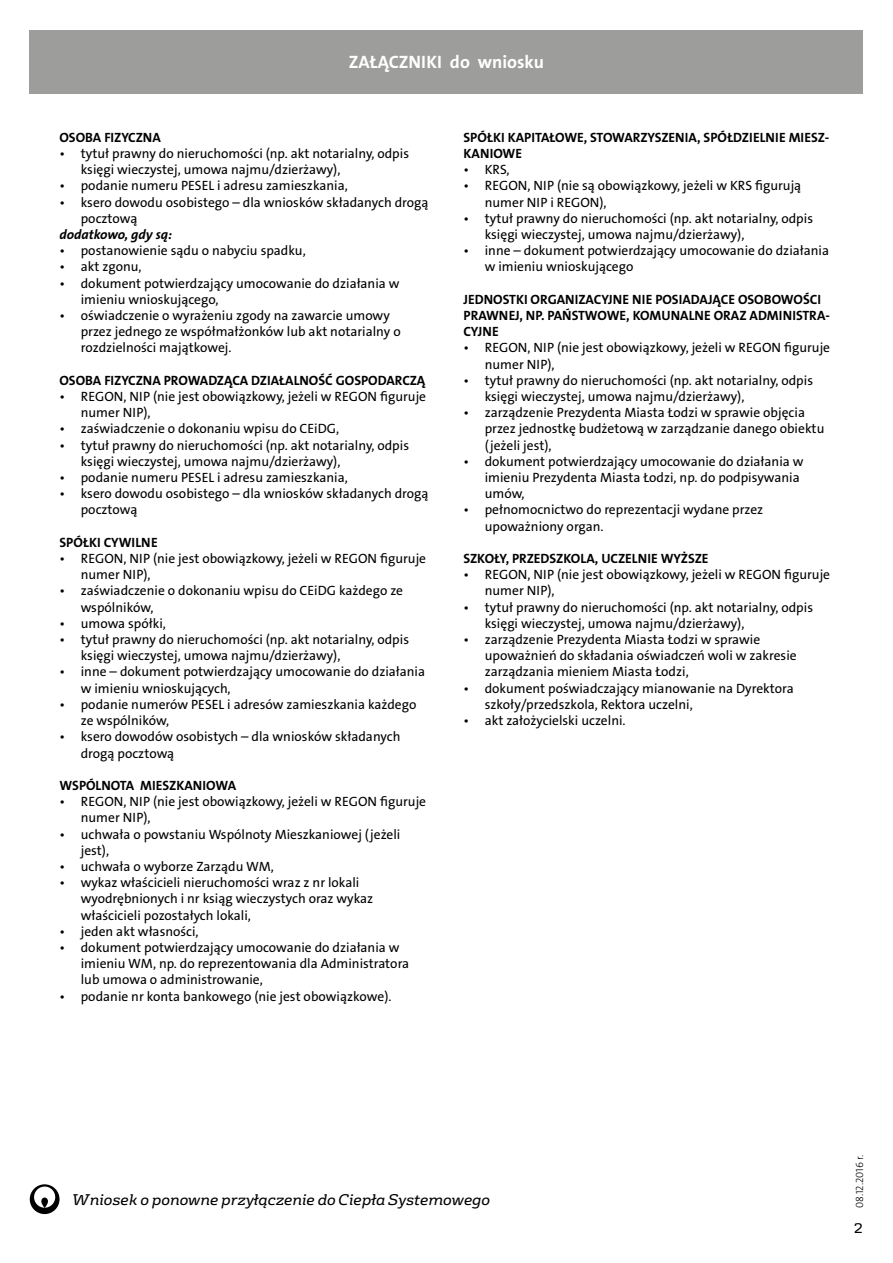
<style>
.page{position:relative;width:893px;height:1263px;background:#fff}
.page>*{position:absolute;margin:0;border:0;box-sizing:border-box;transform-origin:0 0}
.t1{font:18px "The Sans Veolia W7 Bld";color:#fff}
.t2{font:italic 15px "FS Rufus";color:#000}
.t3{font:13.5px/16.2px "The Sans Veolia W5 Pla";color:#000}
.t4{font:13.5px/16.2px "The Sans Veolia W7 Bld";color:#000}
.t5{font:13.5px "The Sans Veolia W7 Bld It";color:#000}
.t6{font:13.5px "FS Rufus";color:#000}
.t7{font:10.5px "The Sans Veolia W3 Lig";color:#000}
</style>
<div class="page">
<svg style="left:30px;top:1184px;width:30px;height:30px"></svg>
<div style="left:30px;top:30px;width:833px;height:64px;background:#9d9d9c"></div>
<h1 class="t1" style="left:349px;top:51px;width:197px">ZAŁĄCZNIKI do wniosku</h1>
<p class="t4" style="left:60px;top:129px;width:103px">OSOBA FIZYCZNA</p>
<p class="t3" style="left:81px;top:145px;width:330px;text-indent:-21px">• tytuł prawny do nieruchomości (np. akt notarialny, odpis księgi wieczystej, umowa najmu/dzierżawy),</p>
<p class="t3" style="left:60px;top:178px;width:290px">• podanie numeru PESEL i adresu zamieszkania,</p>
<p class="t3" style="left:81px;top:194px;width:349px;text-indent:-21px">• ksero dowodu osobistego – dla wniosków składanych drogą pocztową</p>
<p class="t5" style="left:60px;top:226px;width:114px">dodatkowo, gdy są:</p>
<p class="t3" style="left:60px;top:243px;width:248px">• postanowienie sądu o nabyciu spadku,</p>
<p class="t3" style="left:60px;top:259px;width:84px">• akt zgonu,</p>
<p class="t3" style="left:81px;top:275px;width:320px;text-indent:-21px">• dokument potwierdzający umocowanie do działania w imieniu wnioskującego,</p>
<p class="t3" style="left:81px;top:307px;width:321px;text-indent:-21px">• oświadczenie o wyrażeniu zgody na zawarcie umowy przez jednego ze współmałżonków lub akt notarialny o rozdzielności majątkowej.</p>
<p class="t4" style="left:60px;top:372px;width:367px">OSOBA FIZYCZNA PROWADZĄCA DZIAŁALNOŚĆ GOSPODARCZĄ</p>
<p class="t3" style="left:81px;top:388px;width:347px;text-indent:-21px">• REGON, NIP (nie jest obowiązkowy, jeżeli w REGON figuruje numer NIP),</p>
<p class="t3" style="left:60px;top:421px;width:281px">• zaświadczenie o dokonaniu wpisu do CEiDG,</p>
<p class="t3" style="left:81px;top:437px;width:330px;text-indent:-21px">• tytuł prawny do nieruchomości (np. akt notarialny, odpis księgi wieczystej, umowa najmu/dzierżawy),</p>
<p class="t3" style="left:60px;top:469px;width:290px">• podanie numeru PESEL i adresu zamieszkania,</p>
<p class="t3" style="left:81px;top:486px;width:349px;text-indent:-21px">• ksero dowodu osobistego – dla wniosków składanych drogą pocztową</p>
<p class="t4" style="left:60px;top:534px;width:100px">SPÓŁKI CYWILNE</p>
<p class="t3" style="left:81px;top:550px;width:347px;text-indent:-21px">• REGON, NIP (nie jest obowiązkowy, jeżeli w REGON figuruje numer NIP),</p>
<p class="t3" style="left:81px;top:583px;width:324px;text-indent:-21px">• zaświadczenie o dokonaniu wpisu do CEiDG każdego ze wspólników,</p>
<p class="t3" style="left:60px;top:615px;width:108px">• umowa spółki,</p>
<p class="t3" style="left:81px;top:631px;width:330px;text-indent:-21px">• tytuł prawny do nieruchomości (np. akt notarialny, odpis księgi wieczystej, umowa najmu/dzierżawy),</p>
<p class="t3" style="left:81px;top:664px;width:346px;text-indent:-21px">• inne – dokument potwierdzający umocowanie do działania w imieniu wnioskujących,</p>
<p class="t3" style="left:81px;top:696px;width:337px;text-indent:-21px">• podanie numerów PESEL i adresów zamieszkania każdego ze wspólników,</p>
<p class="t3" style="left:81px;top:729px;width:321px;text-indent:-21px">• ksero dowodów osobistych – dla wniosków składanych drogą pocztową</p>
<p class="t4" style="left:60px;top:777px;width:178px">WSPÓLNOTA MIESZKANIOWA</p>
<p class="t3" style="left:81px;top:793px;width:347px;text-indent:-21px">• REGON, NIP (nie jest obowiązkowy, jeżeli w REGON figuruje numer NIP),</p>
<p class="t3" style="left:81px;top:826px;width:321px;text-indent:-21px">• uchwała o powstaniu Wspólnoty Mieszkaniowej (jeżeli jest),</p>
<p class="t3" style="left:60px;top:858px;width:216px">• uchwała o wyborze Zarządu WM,</p>
<p class="t3" style="left:81px;top:874px;width:294px;text-indent:-21px">• wykaz właścicieli nieruchomości wraz z nr lokali wyodrębnionych i nr ksiąg wieczystych oraz wykaz właścicieli pozostałych lokali,</p>
<p class="t3" style="left:60px;top:923px;width:141px">• jeden akt własności,</p>
<p class="t3" style="left:81px;top:939px;width:330px;text-indent:-21px">• dokument potwierdzający umocowanie do działania w imieniu WM, np. do reprezentowania dla Administratora lub umowa o administrowanie,</p>
<p class="t3" style="left:60px;top:988px;width:334px">• podanie nr konta bankowego (nie jest obowiązkowe).</p>
<p class="t4" style="left:463px;top:129px;width:367px">SPÓŁKI KAPITAŁOWE, STOWARZYSZENIA, SPÓŁDZIELNIE MIESZ-<br>KANIOWE</p>
<p class="t3" style="left:463px;top:162px;width:48px">• KRS,</p>
<p class="t3" style="left:485px;top:178px;width:318px;text-indent:-21px">• REGON, NIP (nie są obowiązkowy, jeżeli w KRS figurują numer NIP i REGON),</p>
<p class="t3" style="left:485px;top:210px;width:330px;text-indent:-21px">• tytuł prawny do nieruchomości (np. akt notarialny, odpis księgi wieczystej, umowa najmu/dzierżawy),</p>
<p class="t3" style="left:485px;top:243px;width:346px;text-indent:-21px">• inne – dokument potwierdzający umocowanie do działania w imieniu wnioskującego</p>
<p class="t4" style="left:463px;top:291px;width:368px">JEDNOSTKI ORGANIZACYJNE NIE POSIADAJĄCE OSOBOWOŚCI<br>PRAWNEJ, NP. PAŃSTWOWE, KOMUNALNE ORAZ ADMINISTRA-<br>CYJNE</p>
<p class="t3" style="left:485px;top:340px;width:347px;text-indent:-21px">• REGON, NIP (nie jest obowiązkowy, jeżeli w REGON figuruje numer NIP),</p>
<p class="t3" style="left:485px;top:372px;width:330px;text-indent:-21px">• tytuł prawny do nieruchomości (np. akt notarialny, odpis księgi wieczystej, umowa najmu/dzierżawy),</p>
<p class="t3" style="left:485px;top:405px;width:341px;text-indent:-21px">• zarządzenie Prezydenta Miasta Łodzi w sprawie objęcia przez jednostkę budżetową w zarządzanie danego obiektu (jeżeli jest),</p>
<p class="t3" style="left:485px;top:453px;width:320px;text-indent:-21px">• dokument potwierdzający umocowanie do działania w imieniu Prezydenta Miasta Łodzi, np. do podpisywania umów,</p>
<p class="t3" style="left:485px;top:502px;width:280px;text-indent:-21px">• pełnomocnictwo do reprezentacji wydane przez upoważniony organ.</p>
<p class="t4" style="left:463px;top:550px;width:247px">SZKOŁY, PRZEDSZKOLA, UCZELNIE WYŻSZE</p>
<p class="t3" style="left:485px;top:567px;width:347px;text-indent:-21px">• REGON, NIP (nie jest obowiązkowy, jeżeli w REGON figuruje numer NIP),</p>
<p class="t3" style="left:485px;top:599px;width:330px;text-indent:-21px">• tytuł prawny do nieruchomości (np. akt notarialny, odpis księgi wieczystej, umowa najmu/dzierżawy),</p>
<p class="t3" style="left:485px;top:631px;width:313px;text-indent:-21px">• zarządzenie Prezydenta Miasta Łodzi w sprawie upoważnień do składania oświadczeń woli w zakresie zarządzania mieniem Miasta Łodzi,</p>
<p class="t3" style="left:485px;top:680px;width:310px;text-indent:-21px">• dokument poświadczający mianowanie na Dyrektora szkoły/przedszkola, Rektora uczelni,</p>
<p class="t3" style="left:463px;top:712px;width:164px">• akt założycielski uczelni.</p>
<p class="t2" style="left:72px;top:1187px;width:419px">Wniosek o ponowne przyłączenie do Ciepła Systemowego</p>
<p class="t7" style="left:853px;top:1208px;width:55px;rotate:-90deg">08.12.2016 r.</p>
<p class="t6" style="left:854px;top:1217px;width:11px">2</p>
</div>
